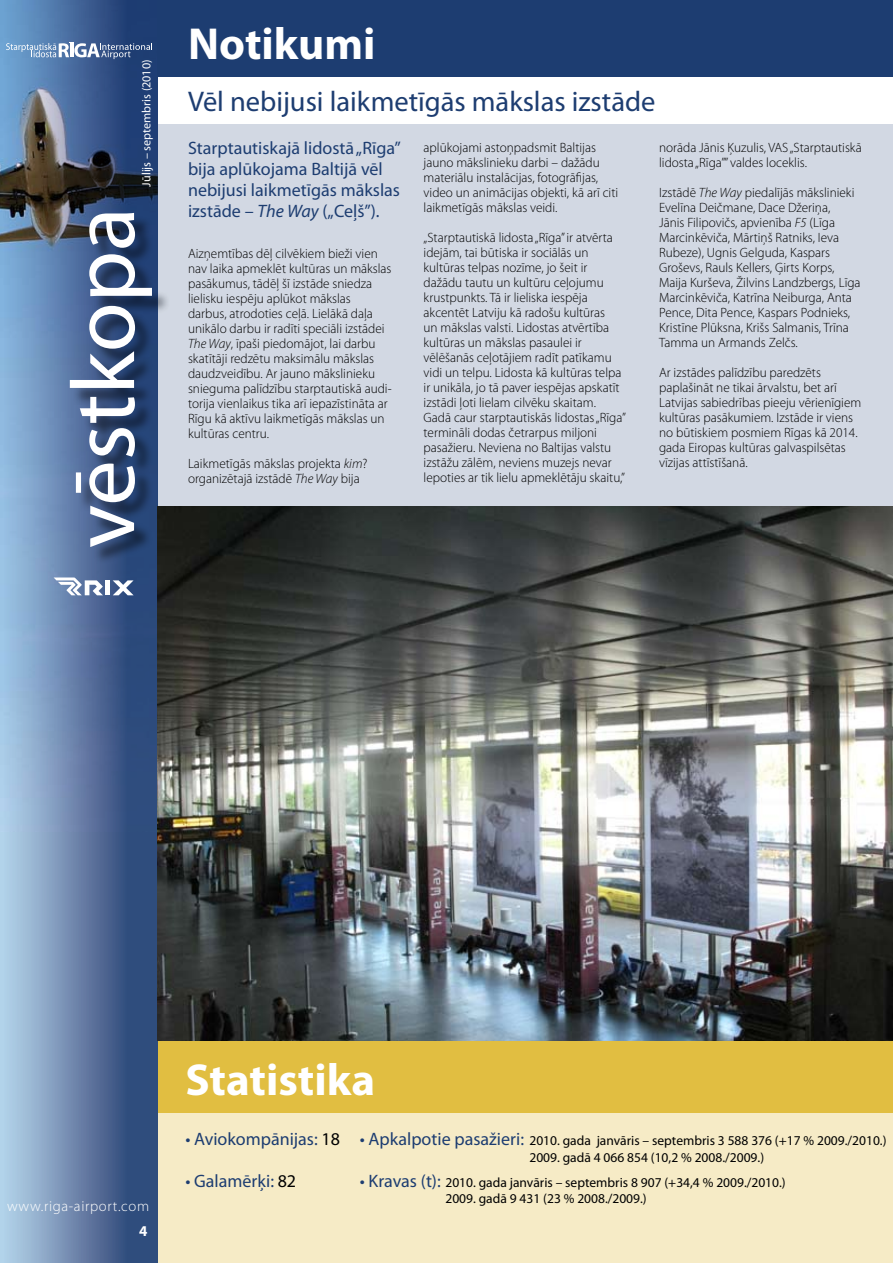
<style>
.page{position:relative;width:893px;height:1263px;background:#fff}
.page>*{position:absolute;margin:0;border:0;box-sizing:border-box;transform-origin:0 0}
.t1{font:700 45px "Myriad Pro";color:#fff}
.t2{font:28.5px "Myriad Pro";color:#1d3d71}
.t3{font:18px/21px "Myriad Pro";color:#1d3d71}
.t4{font:700 15px "Myriad Pro";color:#fff}
.t5{font:300 14.85px "Myriad Pro";letter-spacing:.045em;color:#fff}
.t6{font:300 13.5px/15px "Myriad Pro";color:#000}
.t7{font:13.5px/16.5px "Myriad Pro";color:#000}
.t8{font:12.15px "Myriad Pro";color:#fff}
.s1{font-style:italic}
.s2{color:#000}
.s3{font-size:18px;color:#1d3d71}
</style>
<div class="page">
<div style="left:157px;top:1113px;width:736px;height:150px;background:#f6ebc6"></div>
<div style="left:155px;top:1036px;width:738px;height:77px;background:#e1be41"></div>
<svg style="left:0;top:0;width:157px;height:1263px;background:#637fa5"></svg>
<svg style="left:6px;top:42px;width:147px;height:17px;background:#7490b5"></svg>
<div style="left:72px;top:215px;width:98px;height:349px;background:#000;opacity:.5"></div>
<svg style="left:70px;top:213px;width:82px;height:334px"></svg>
<svg style="left:54px;top:577px;width:49px;height:18px"></svg>
<div style="left:105px;top:580px;width:5px;height:15px;background:#fff"></div>
<svg style="left:113px;top:580px;width:21px;height:15px"></svg>
<div style="left:157px;top:124px;width:736px;height:406px;background:#d2d8e3"></div>
<div style="left:157px;top:0;width:736px;height:77px;background:#1d3d71"></div>
<img style="left:157px;top:506px;width:736px;height:534px">
<p class="t8" style="left:140px;top:187px;width:128px;rotate:-90deg">Jūlijs – septembris (2010)</p>
<h1 class="t1" style="left:188px;top:19px;width:189px">Notikumi</h1>
<h2 class="t2" style="left:188px;top:86px;width:469px">Vēl nebijusi laikmetīgās mākslas izstāde</h2>
<h3 class="t3" style="left:188px;top:138px;width:214px">Starptautiskajā lidostā „Rīga” bija aplūkojama Baltijā vēl nebijusi laikmetīgās mākslas izstāde – <span class="s1">The Way</span> („Ceļš”).</h3>
<p class="t6" style="left:188px;top:246px;width:205px">Aizņemtības dēļ cilvēkiem bieži vien nav laika apmeklēt kultūras un mākslas pasākumus, tādēļ šī izstāde sniedza lielisku iespēju aplūkot mākslas darbus, atrodoties ceļā. Lielākā daļa unikālo darbu ir radīti speciāli izstādei <span class="s1">The Way</span>, īpaši piedomājot, lai darbu skatītāji redzētu maksimālu mākslas daudzveidību. Ar jauno mākslinieku snieguma palīdzību starptautiskā audi&shy;torija vienlaikus tika arī iepazīstināta ar Rīgu kā aktīvu laikmetīgās mākslas un kultūras centru.</p>
<p class="t6" style="left:188px;top:456px;width:181px">Laikmetīgās mākslas projekta <span class="s1">kim</span>? organizētajā izstādē <span class="s1">The Way</span> bija</p>
<p class="t6" style="left:424px;top:140px;width:196px">aplūkojami astoņpadsmit Baltijas jauno mākslinieku darbi – dažādu materiālu instalācijas, fotogrāfijas, video un animācijas objekti, kā arī citi laikmetīgās mākslas veidi.</p>
<p class="t6" style="left:424px;top:230px;width:204px">„Starptautiskā lidosta „Rīga” ir atvērta idejām, tai būtiska ir sociālās un kultūras telpas nozīme, jo šeit ir dažādu tautu un kultūru ceļojumu krustpunkts. Tā ir lieliska iespēja akcentēt Latviju kā radošu kultūras<br>un mākslas valsti. Lidostas atvērtība kultūras un mākslas pasaulei ir vēlēšanās ceļotājiem radīt patīkamu vidi un telpu. Lidosta kā kultūras telpa ir unikāla, jo tā paver iespējas apskatīt izstādi ļoti lielam cilvēku skaitam.<br>Gadā caur starptautiskās lidostas „Rīga” termināli dodas četrarpus miljoni pasažieru. Neviena no Baltijas valstu izstāžu zālēm, neviens muzejs nevar lepoties ar tik lielu apmeklētāju skaitu,”</p>
<p class="t6" style="left:659px;top:140px;width:204px">norāda Jānis Ķuzulis, VAS „Starptautiskā lidosta „Rīga”” valdes loceklis.</p>
<p class="t6" style="left:659px;top:185px;width:203px">Izstādē <span class="s1">The Way</span> piedalījās mākslinieki Evelīna Deičmane, Dace Džeriņa,<br>Jānis Filipovičs, apvienība <span class="s1">F5</span> (Līga Marcinkēviča, Mārtiņš Ratniks, Ieva Rubeze), Ugnis Gelguda, Kaspars Groševs, Rauls Kellers, Ģirts Korps, Maija Kurševa, Žilvins Landzbergs, Līga Marcinkēviča, Katrīna Neiburga, Anta Pence, Dita Pence, Kaspars Podnieks, Kristīne Plūksna, Krišs Salmanis, Trīna Tamma un Armands Zelčs.</p>
<p class="t6" style="left:659px;top:365px;width:204px">Ar izstādes palīdzību paredzēts paplašināt ne tikai ārvalstu, bet arī Latvijas sabiedrības pieeju vērienīgiem kultūras pasākumiem. Izstāde ir viens no būtiskiem posmiem Rīgas kā 2014. gada Eiropas kultūras galvaspilsētas vīzijas attīstīšanā.</p>
<p class="t5" style="left:7px;top:1198px;width:143px">www.riga-airport.com</p>
<p class="t4" style="left:139px;top:1222px;width:10px">4</p>
<h1 class="t1" style="left:185px;top:1054px;width:191px">Statistika</h1>
<h3 class="t3" style="left:185px;top:1129px;width:156px">• Aviokompānijas: <span class="s2">18</span></h3>
<h3 class="t3" style="left:185px;top:1171px;width:112px">• Galamērķi: <span class="s2">82</span></h3>
<p class="t7" style="left:529px;top:1132px;width:359px;text-indent:-170px"><span class="s3">• Apkalpotie pasažieri:</span> 2010. gada janvāris – septembris 3 588 376 (+17 % 2009./2010.)<br>2009. gadā 4 066 854 (10,2 % 2008./2009.)</p>
<p class="t7" style="left:445px;top:1174px;width:342px;text-indent:-85px"><span class="s3">• Kravas (t):</span> 2010. gada janvāris – septembris 8 907 (+34,4 % 2009./2010.)<br>2009. gadā 9 431 (23 % 2008./2009.)</p>
</div>
